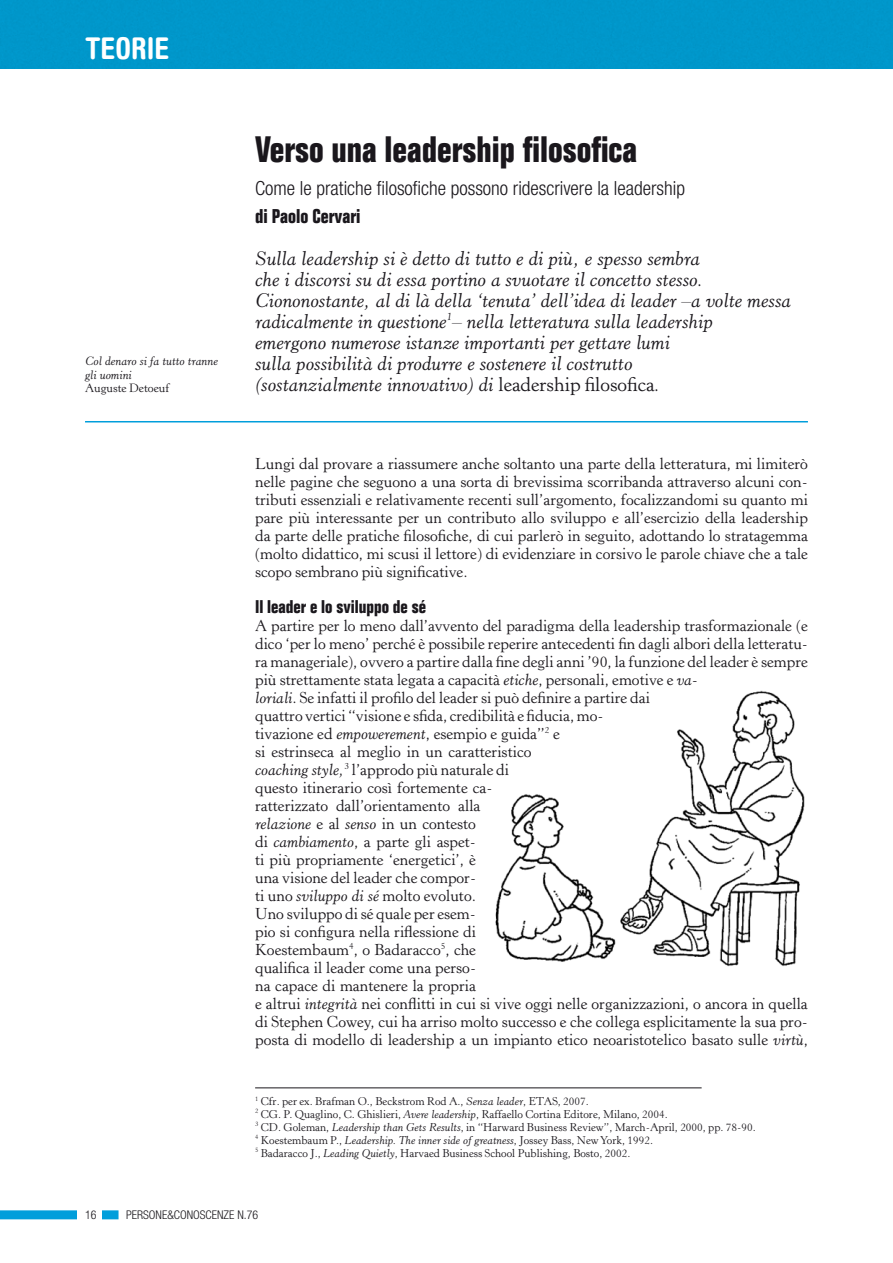
<style>
.page{position:relative;width:893px;height:1263px;background:#fff}
.page>*{position:absolute;margin:0;border:0;box-sizing:border-box;transform-origin:0 0}
.t1{font:700 condensed 36px "Folio";color:#1a171c}
.t2{font:700 condensed 30px "Helvetica Rounded";color:#fff}
.t3{font:italic 19.5px/21px "Horley Old Style";color:#1a171c}
.t4{font:300 condensed 19.5px "Helvetica Neue";color:#1a171c}
.t5{font:700 condensed 19.5px "Folio";color:#1a171c}
.t6{font:700 condensed 18px "Folio";color:#1a171c}
.t7{font:15.75px/18px "Horley Old Style";color:#1a171c;text-align:justify}
.t8{font:italic 12px/13.5px "Horley Old Style";color:#1a171c}
.t9{font:300 condensed 12px "Helvetica Neue";color:#1a171c}
.t10{font:12px "Horley Old Style";color:#1a171c}
.t11{font:11.25px/12.9px "Horley Old Style";color:#1a171c}
.s1{font-style:normal}
.s2{font-style:italic}
</style>
<div class="page">
<div style="left:0;top:0;width:893px;height:68px;background:#0097ca"></div>
<div style="left:0;top:1210px;width:119px;height:9px;background:#009edb"></div>
<div style="left:77px;top:1197px;width:24px;height:30px;background:#fff"></div>
<hr style="left:85px;top:421px;width:723px;height:1px;background:#009edb">
<hr style="left:255px;top:1087px;width:447px;height:1px;background:#1a171c">
<img style="left:495px;top:690px;width:310px;height:277px">
<h2 class="t2" style="left:85px;top:30px;width:86px">TEORIE</h2>
<p class="t8" style="left:85px;top:355px;width:134px">Col denaro si fa tutto tranne gli uomini</p>
<p class="t10" style="left:85px;top:381px;width:86px">Auguste Detoeuf</p>
<h1 class="t1" style="left:255px;top:129px;width:384px">Verso una leadership filosofica</h1>
<p class="t4" style="left:255px;top:176px;width:431px">Come le pratiche filosofiche possono ridescrivere la leadership</p>
<p class="t5" style="left:255px;top:205px;width:107px">di Paolo Cervari</p>
<p class="t3" style="left:255px;top:248px;width:537px">Sulla leadership si è detto di tutto e di più, e spesso sembra<br>che i discorsi su di essa portino a svuotare il concetto stesso.<br>Ciononostante, al di là della ‘tenuta’ dell’idea di leader –a volte messa radicalmente in questione<sup>1</sup>– nella letteratura sulla leadership<br>emergono numerose istanze importanti per gettare lumi<br>sulla possibilità di produrre e sostenere il costrutto<br>(sostanzialmente innovativo) di <span class="s1">leadership filosofica</span>.</p>
<p class="t7" style="left:255px;top:455px;width:554px">Lungi dal provare a riassumere anche soltanto una parte della letteratura, mi limiterò nelle pagine che seguono a una sorta di brevissima scorribanda attraverso alcuni con&shy;tributi essenziali e relativamente recenti sull’argomento, focalizzandomi su quanto mi pare più interessante per un contributo allo sviluppo e all’esercizio della leadership da parte delle pratiche filosofiche, di cui parlerò in seguito, adottando lo stratagemma (molto didattico, mi scusi il lettore) di evidenziare in corsivo le parole chiave che a tale scopo sembrano più significative.</p>
<p class="t6" style="left:255px;top:597px;width:172px">Il leader e lo sviluppo de sé</p>
<p class="t7" style="left:255px;top:617px;width:554px;text-align:left">A partire per lo meno dall’avvento del paradigma della leadership trasformazionale (e dico ‘per lo meno’ perché è possibile reperire antecedenti fin dagli albori della letteratu&shy;ra manageriale), ovvero a partire dalla fine degli anni ’90, la funzione del leader è sempre più strettamente stata legata a capacità <span class="s2">etiche</span>, personali, emotive e <span class="s2">va-<br>loriali</span>. Se infatti il profilo del leader si può definire a partire dai<br>quattro vertici “visione e sfida, credibilità e fiducia, mo-<br>tivazione ed <span class="s2">empowerement</span>, esempio e guida”<sup>2</sup> e<br>si estrinseca al meglio in un caratteristico<br><span class="s2">coaching style,</span><sup>3</sup> l’approdo più naturale di<br>questo itinerario così fortemente ca-<br>ratterizzato dall’orientamento alla<br><span class="s2">relazione</span> e al <span class="s2">senso</span> in un contesto<br>di <span class="s2">cambiamento</span>, a parte gli aspet-<br>ti più propriamente ‘energetici’, è<br>una visione del leader che compor-<br>ti uno <span class="s2">sviluppo di sé</span> molto evoluto.<br>Uno sviluppo di sé quale per esem-<br>pio si configura nella riflessione di<br>Koestembaum<sup>4</sup>, o Badaracco<sup>5</sup>, che<br>qualifica il leader come una perso-<br>na capace di mantenere la propria<br>e altrui <span class="s2">integrità</span> nei conflitti in cui si vive oggi nelle organizzazioni, o ancora in quella di Stephen Cowey, cui ha arriso molto successo e che collega esplicitamente la sua pro&shy;posta di modello di leadership a un impianto etico neoaristotelico basato sulle <span class="s2">virtù</span>,</p>
<p class="t11" style="left:255px;top:1095px;width:502px"><sup>1</sup> Cfr. per ex. Brafman O., Beckstrom Rod A., <span class="s2">Senza leader</span>, ETAS, 2007.<br><sup>2</sup> CG. P. Quaglino, C. Ghislieri, <span class="s2">Avere leadership</span>, Raffaello Cortina Editore, Milano, 2004.<br><sup>3</sup> CD. Goleman, <span class="s2">Leadership than Gets Results</span>, in “Harward Business Review”, March-April, 2000, pp. 78-90.<br><sup>4</sup> Koestembaum P., <span class="s2">Leadership. The inner side of greatness</span>, Jossey Bass, New York, 1992.<br><sup>5</sup> Badaracco J., <span class="s2">Leading Quietly</span>, Harvaed Business School Publishing, Bosto, 2002.</p>
<p class="t9" style="left:85px;top:1208px;width:13px">16</p>
<p class="t9" style="left:126px;top:1208px;width:134px">PERSONE&amp;CONOSCENZE N.76</p>
</div>
